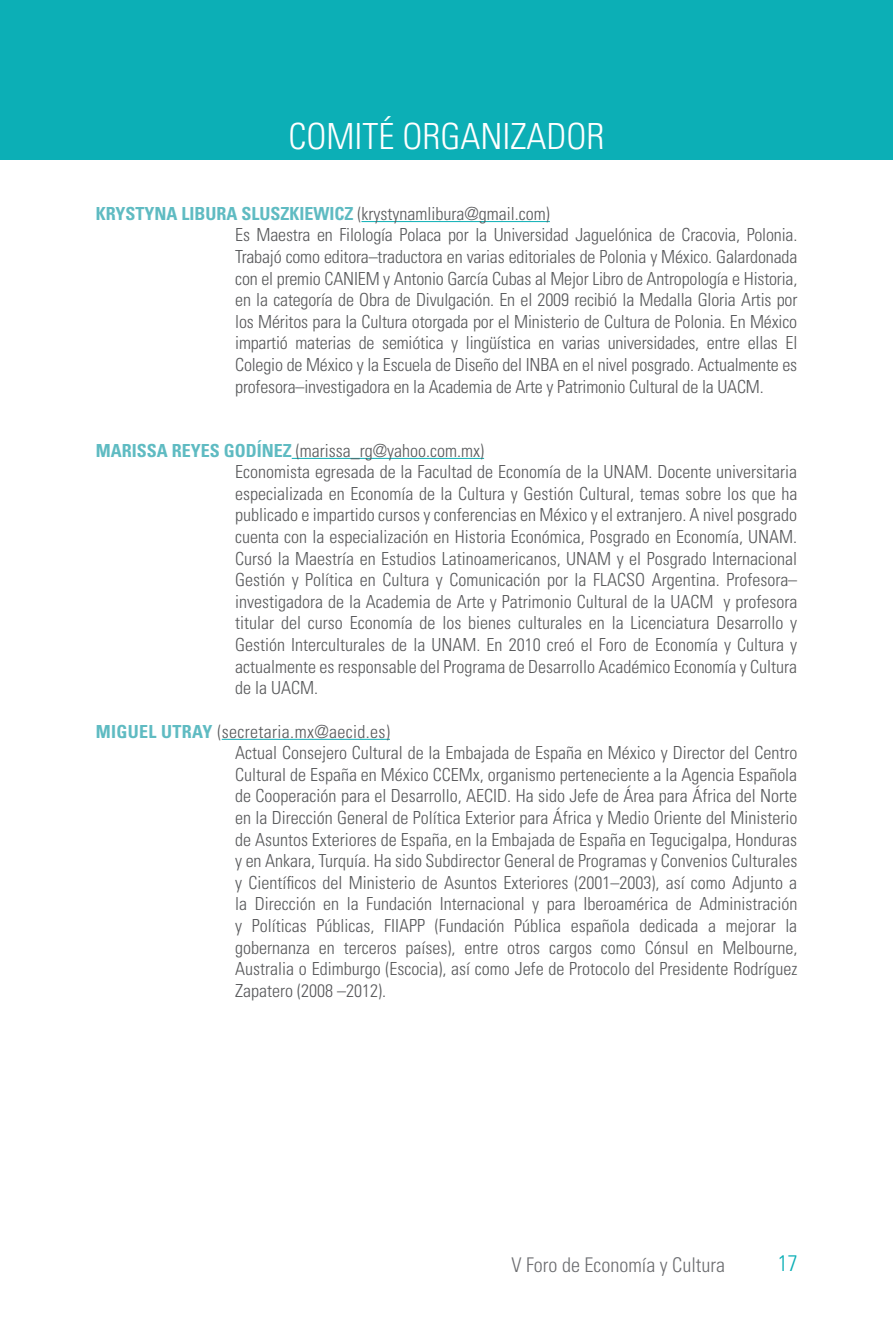
<style>
.page{position:relative;width:893px;height:1340px;background:#fff}
.page>*{position:absolute;margin:0;border:0;box-sizing:border-box;transform-origin:0 0}
.t1{font:300 condensed 36px "Univers LT Std";color:#fff}
.t2{font:300 condensed 22.5px "Univers LT Std";color:#0cafb6}
.t3{font:300 condensed 20.25px "Univers LT Std";color:#6d6e71}
.t4{font:300 condensed 18px/21.6px "Univers LT Std";color:#58595b}
.s1{font-weight:700;color:#5fbbc2}
</style>
<div class="page">
<div style="left:0;top:0;width:893px;height:159px;background:#0cafb6"></div>
<hr style="left:361px;top:221px;width:189px;height:1px;background:#0cafb6">
<hr style="left:292px;top:458px;width:192px;height:1px;background:#0cafb6">
<hr style="left:222px;top:739px;width:168px;height:1px;background:#0cafb6">
<h1 class="t1" style="left:288px;top:114px;width:318px">COMITÉ ORGANIZADOR</h1>
<p class="t4" style="left:235px;top:203px;width:564px;text-indent:-140px"><span class="s1">KRYSTYNA LIBURA SLUSZKIEWICZ</span> (krystynamlibura@gmail.com)<br>Es Maestra en Filología Polaca por la Universidad Jaguelónica de Cracovia, Polonia.<br>Trabajó como editora–traductora en varias editoriales de Polonia y México. Galardonada con el premio CANIEM y Antonio García Cubas al Mejor Libro de Antropología e Historia, en la categoría de Obra de Divulgación. En el 2009 recibió la Medalla Gloria Artis por los Méritos para la Cultura otorgada por el Ministerio de Cultura de Polonia. En México impartió materias de semiótica y lingüística en varias universidades, entre ellas El Colegio de México y la Escuela de Diseño del INBA en el nivel posgrado. Actualmente es profesora–investigadora en la Academia de Arte y Patrimonio Cultural de la UACM.</p>
<p class="t4" style="left:235px;top:439px;width:564px;text-indent:-140px"><span class="s1">MARISSA REYES GODÍNEZ</span> (marissa_rg@yahoo.com.mx)<br>Economista egresada de la Facultad de Economía de la UNAM. Docente universitaria especializada en Economía de la Cultura y Gestión Cultural, temas sobre los que ha publicado e impartido cursos y conferencias en México y el extranjero. A nivel posgrado cuenta con la especialización en Historia Económica, Posgrado en Economía, UNAM.<br>Cursó la Maestría en Estudios Latinoamericanos, UNAM y el Posgrado Internacional Gestión y Política en Cultura y Comunicación por la FLACSO Argentina. Profesora– investigadora de la Academia de Arte y Patrimonio Cultural de la UACM y profesora titular del curso Economía de los bienes culturales en la Licenciatura Desarrollo y Gestión Interculturales de la UNAM. En 2010 creó el Foro de Economía y Cultura y actualmente es responsable del Programa de Desarrollo Académico Economía y Cultura de la UACM.</p>
<p class="t4" style="left:235px;top:720px;width:564px;text-indent:-140px"><span class="s1">MIGUEL UTRAY</span> (secretaria.mx@aecid.es)<br>Actual Consejero Cultural de la Embajada de España en México y Director del Centro Cultural de España en México CCEMx, organismo perteneciente a la Agencia Española de Cooperación para el Desarrollo, AECID. Ha sido Jefe de Área para África del Norte en la Dirección General de Política Exterior para África y Medio Oriente del Ministerio de Asuntos Exteriores de España, en la Embajada de España en Tegucigalpa, Honduras y en Ankara, Turquía. Ha sido Subdirector General de Programas y Convenios Culturales y Científicos del Ministerio de Asuntos Exteriores (2001–2003), así como Adjunto a la Dirección en la Fundación Internacional y para Iberoamérica de Administración y Políticas Públicas, FIIAPP (Fundación Pública española dedicada a mejorar la gobernanza en terceros países), entre otros cargos como Cónsul en Melbourne, Australia o Edimburgo (Escocia), así como Jefe de Protocolo del Presidente Rodríguez Zapatero (2008 –2012).</p>
<p class="t3" style="left:511px;top:1252px;width:215px">V Foro de Economía y Cultura</p>
<p class="t2" style="left:778px;top:1249px;width:21px">17</p>
</div>
